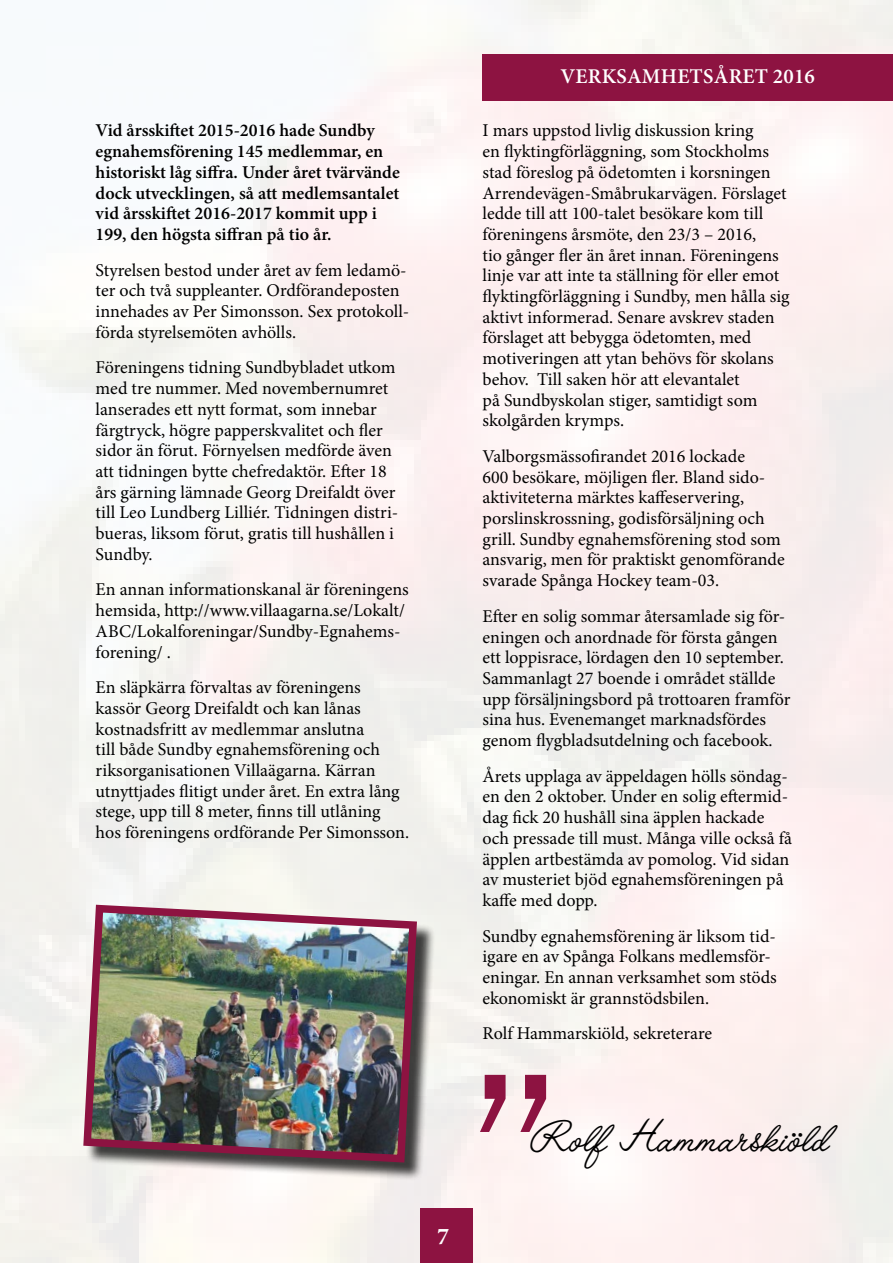
<style>
.page{position:relative;width:893px;height:1263px;background:#fff}
.page>*{position:absolute;margin:0;border:0;box-sizing:border-box;transform-origin:0 0}
.t1{font:225px "News Gothic";color:#8d1341}
.t2{font:46.5px "Laurell";color:#000}
.t3{font:700 24px "Minion Pro";color:#fff}
.t4{font:600 21px "Minion Pro";letter-spacing:.01em;color:#fff}
.t5{font:18px/20.7px "Minion Pro";color:#000}
.t6{font:600 18px/20.7px "Minion Pro";color:#000}
</style>
<div class="page">
<img style="left:0;top:0;width:893px;height:1263px">
<div style="left:482px;top:54px;width:411px;height:47px;background:#8d1341"></div>
<div style="left:420px;top:1209px;width:53px;height:54px;background:#8d1341"></div>
<div style="left:86px;top:907px;width:349px;height:274px;background:#000;opacity:.75"></div>
<img style="left:79px;top:901px;width:342px;height:265px">
<p class="t6" style="left:96px;top:120px;width:306px">Vid årsskiftet 2015-2016 hade Sundby egnahemsförening 145 medlemmar, en historiskt låg siffra. Under året tvärvände dock utvecklingen, så att medlemsantalet vid årsskiftet 2016-2017 kommit upp i 199, den högsta siffran på tio år.</p>
<p class="t5" style="left:96px;top:260px;width:315px">Styrelsen bestod under året av fem ledamö&shy;ter och två suppleanter. Ordförandeposten innehades av Per Simonsson. Sex protokoll&shy;förda styrelsemöten avhölls.</p>
<p class="t5" style="left:96px;top:357px;width:304px">Föreningens tidning Sundbybladet utkom med tre nummer. Med novembernumret lanserades ett nytt format, som innebar färgtryck, högre papperskvalitet och fler sidor än förut. Förnyelsen medförde även att tidningen bytte chefredaktör. Efter 18 års gärning lämnade Georg Dreifaldt över till Leo Lundberg Lilliér. Tidningen distri&shy;bueras, liksom förut, gratis till hushållen i Sundby.</p>
<p class="t5" style="left:96px;top:579px;width:315px">En annan informationskanal är föreningens hemsida, http://www.villaagarna.se/Lokalt/ ABC/Lokalforeningar/Sundby-Egnahems&shy;forening/ .</p>
<p class="t5" style="left:96px;top:677px;width:315px">En släpkärra förvaltas av föreningens kassör Georg Dreifaldt och kan lånas kostnadsfritt av medlemmar anslutna<br>till både Sundby egnahemsförening och riksorganisationen Villaägarna. Kärran utnyttjades flitigt under året. En extra lång stege, upp till 8 meter, finns till utlåning hos föreningens ordförande Per Simonsson.</p>
<h3 class="t3" style="left:437px;top:1219px;width:13px">7</h3>
<p class="t4" style="left:561px;top:62px;width:256px">VERKSAMHETSÅRET 2016</p>
<p class="t5" style="left:482px;top:120px;width:309px">I mars uppstod livlig diskussion kring<br>en flyktingförläggning, som Stockholms stad föreslog på ödetomten i korsningen Arrendevägen-Småbrukarvägen. Förslaget ledde till att 100-talet besökare kom till föreningens årsmöte, den 23/3 – 2016,<br>tio gånger fler än året innan. Föreningens linje var att inte ta ställning för eller emot flyktingförläggning i Sundby, men hålla sig aktivt informerad. Senare avskrev staden förslaget att bebygga ödetomten, med motiveringen att ytan behövs för skolans behov. Till saken hör att elevantalet<br>på Sundbyskolan stiger, samtidigt som skolgården krymps.</p>
<p class="t5" style="left:482px;top:446px;width:304px">Valborgsmässofirandet 2016 lockade<br>600 besökare, möjligen fler. Bland sido&shy;aktiviteterna märktes kaffeservering, porslinskrossning, godisförsäljning och grill. Sundby egnahemsförening stod som ansvarig, men för praktiskt genomförande svarade Spånga Hockey team-03.</p>
<p class="t5" style="left:482px;top:606px;width:309px">Efter en solig sommar återsamlade sig för&shy;eningen och anordnade för första gången ett loppisrace, lördagen den 10 september.<br>Sammanlagt 27 boende i området ställde upp försäljningsbord på trottoaren framför sina hus. Evenemanget marknadsfördes genom flygbladsutdelning och facebook.</p>
<p class="t5" style="left:482px;top:766px;width:311px">Årets upplaga av äppeldagen hölls söndag&shy;en den 2 oktober. Under en solig eftermid&shy;dag fick 20 hushåll sina äpplen hackade och pressade till must. Många ville också få äpplen artbestämda av pomolog. Vid sidan av musteriet bjöd egnahemsföreningen på kaffe med dopp.</p>
<p class="t5" style="left:482px;top:926px;width:296px">Sundby egnahemsförening är liksom tid&shy;igare en av Spånga Folkans medlemsför&shy;eningar. En annan verksamhet som stöds ekonomiskt är grannstödsbilen.</p>
<p class="t5" style="left:482px;top:1023px;width:231px">Rolf Hammarskiöld, sekreterare</p>
<h1 class="t1" style="left:462px;top:1029px;width:107px">”</h1>
<h2 class="t2" style="left:526px;top:1109px;width:303px">Rolf Hammarskiöld</h2>
</div>
